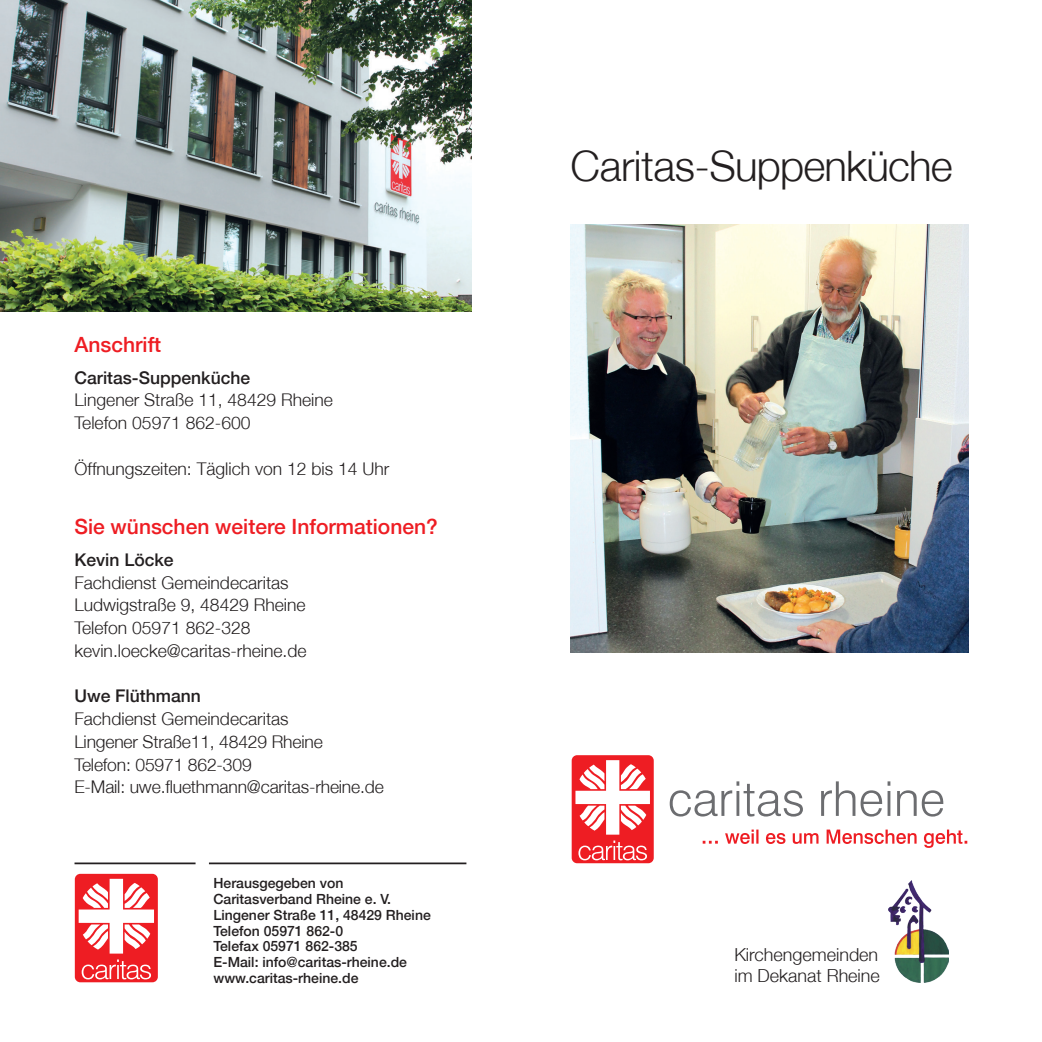
<style>
.page{position:relative;width:1042px;height:1042px;background:#fff}
.page>*{position:absolute;margin:0;border:0;box-sizing:border-box;transform-origin:0 0}
.t1{font:300 42px "Helvetica Neue";letter-spacing:-.02em;color:#231f20}
.t2{font:500 21px "Helvetica Neue";color:#ee1d23}
.t3{font:300 17.85px/21.5px "Helvetica Neue";color:#231f20}
.t4{font:300 17.5px/22.8px "Helvetica Neue";color:#231f20}
.t5{font:500 17.5px "Helvetica Neue";color:#231f20}
.t6{font:500 14px/15.8px "Helvetica Neue";color:#231f20}
</style>
<div class="page">
<img style="left:570px;top:225px;width:398px;height:427px">
<img style="left:0;top:0;width:471px;height:312px">
<div style="left:75px;top:874px;width:83px;height:108px;background:#ee1d23;border-radius:5px"></div>
<svg style="left:82px;top:959px;width:69px;height:20px"></svg>
<svg style="left:79px;top:879px;width:75px;height:74px"></svg>
<hr style="left:74px;top:862px;width:122px;height:2px;background:#231f20">
<hr style="left:209px;top:862px;width:257px;height:2px;background:#231f20">
<img style="left:889px;top:881px;width:59px;height:101px">
<svg style="left:703px;top:829px;width:264px;height:19px"></svg>
<svg style="left:670px;top:781px;width:273px;height:35px"></svg>
<div style="left:572px;top:755px;width:82px;height:108px;background:#ee1d23;border-radius:5px"></div>
<svg style="left:575px;top:760px;width:75px;height:74px"></svg>
<svg style="left:578px;top:840px;width:69px;height:20px"></svg>
<p class="t2" style="left:74px;top:332px;width:88px">Anschrift</p>
<p class="t5" style="left:74px;top:367px;width:177px">Caritas-Suppenküche</p>
<p class="t4" style="left:74px;top:388px;width:260px">Lingener Straße 11, 48429 Rheine<br>Telefon 05971 862-600</p>
<p class="t4" style="left:74px;top:457px;width:316px">Öffnungszeiten: Täglich von 12 bis 14 Uhr</p>
<p class="t2" style="left:74px;top:514px;width:365px">Sie wünschen weitere Informationen?</p>
<p class="t5" style="left:74px;top:549px;width:101px">Kevin Löcke</p>
<p class="t4" style="left:74px;top:571px;width:234px">Fachdienst Gemeindecaritas<br>Ludwigstraße 9, 48429 Rheine<br>Telefon 05971 862-328 kevin.loecke@caritas-rheine.de</p>
<p class="t5" style="left:74px;top:686px;width:128px">Uwe Flüthmann</p>
<p class="t4" style="left:74px;top:707px;width:311px">Fachdienst Gemeindecaritas<br>Lingener Straße11, 48429 Rheine<br>Telefon: 05971 862-309<br>E-Mail: uwe.fluethmann@caritas-rheine.de</p>
<p class="t6" style="left:213px;top:875px;width:219px">Herausgegeben von<br>Caritasverband Rheine e. V.<br>Lingener Straße 11, 48429 Rheine<br>Telefon 05971 862-0<br>Telefax 05971 862-385<br>E-Mail: info@caritas-rheine.de www.caritas-rheine.de</p>
<h1 class="t1" style="left:570px;top:140px;width:383px">Caritas-Suppenküche</h1>
<p class="t3" style="left:734px;top:943px;width:147px">Kirchengemeinden im Dekanat Rheine</p>
</div>
